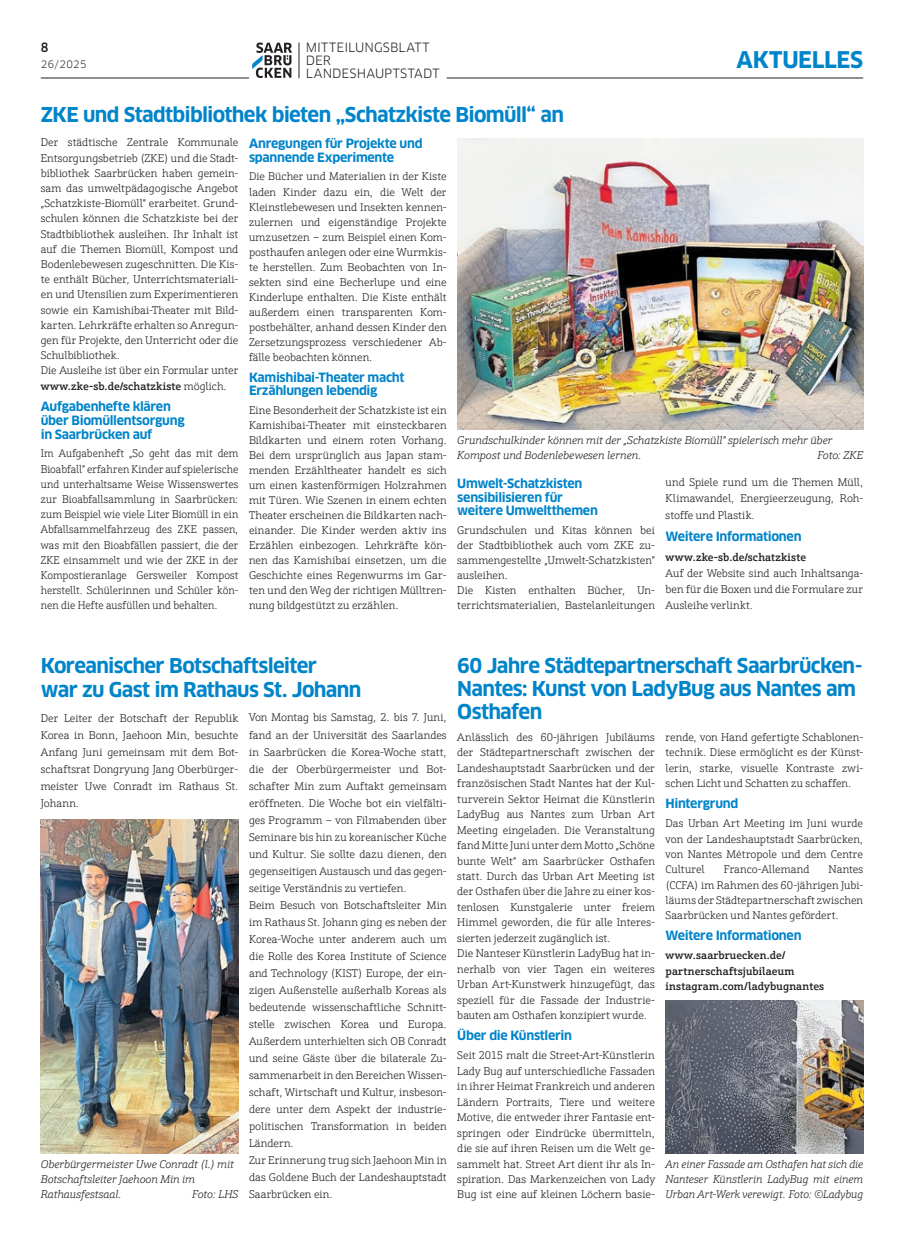
<style>
.page{position:relative;width:904px;height:1241px;background:#fff}
.page>*{position:absolute;margin:0;border:0;box-sizing:border-box;transform-origin:0 0}
.t1{font:700 22.5px "Clan OT";letter-spacing:-.015em;color:#0084ca}
.t2{font:700 20px/22.9px "Clan OT";letter-spacing:-.035em;color:#0084ca}
.t3{font:700 12.5px/13.8px "Clan OT";letter-spacing:-.025em;color:#0084ca}
.t4{font:12.5px/12.8px "Clan OT";letter-spacing:.005em;color:#231f20}
.t5{font:500 12.5px "Clan OT";color:#231f20;scale:.95 1}
.t6{font:300 11.25px/15.4px "Schnebel Slab Pro";color:#231f20;text-align:justify}
.t7{font:300 11.25px/15.2px "Schnebel Slab Pro";color:#231f20;text-align:justify;scale:.96 1}
.t8{font:italic 300 11.25px/15px "Schnebel Slab Pro";letter-spacing:-.005em;color:#231f20}
.t9{font:500 11.25px/15.4px "Schnebel Slab Pro";letter-spacing:.005em;color:#231f20}
.t10{font:10px "Clan OT";letter-spacing:.04em;color:#231f20}
.s1{font-weight:500}
</style>
<div class="page">
<hr style="left:446px;top:78px;width:417px;height:1px;background:#231f20">
<hr style="left:41px;top:78px;width:208px;height:1px;background:#231f20">
<svg style="left:252px;top:43px;width:40px;height:35px"></svg>
<hr style="left:299px;top:43px;width:1px;height:35px;background:#231f20">
<img style="left:41px;top:819px;width:197px;height:333px">
<img style="left:665px;top:1000px;width:198px;height:152px">
<img style="left:457px;top:138px;width:406px;height:291px">
<p class="t5" style="left:41px;top:40px;width:10px">8</p>
<p class="t4" style="left:306px;top:41px;width:135px">MITTEILUNGSBLATT<br>DER<br>LANDESHAUPTSTADT</p>
<h1 class="t1" style="left:736px;top:47px;width:128px">Aktuelles</h1>
<p class="t10" style="left:41px;top:58px;width:47px">26/2025</p>
<h2 class="t2" style="left:41px;top:103px;width:524px">ZKE und Stadtbibliothek bieten „Schatzkiste Biomüll“ an</h2>
<p class="t6" style="left:41px;top:135px;width:199px;text-align:left">Der städtische Zentrale Kommunale Entsorgungsbetrieb (ZKE) und die Stadt&shy;bibliothek Saarbrücken haben gemein&shy;sam das umweltpädagogische Angebot „Schatzkiste-Biomüll“ erarbeitet. Grund&shy;schulen können die Schatzkiste bei der Stadtbibliothek ausleihen. Ihr Inhalt ist auf die Themen Biomüll, Kompost und Bodenlebewesen zugeschnitten. Die Kis&shy;te enthält Bücher, Unterrichtsmateriali&shy;en und Utensilien zum Experimentieren sowie ein Kamishibai-Theater mit Bild&shy;karten. Lehrkräfte erhalten so Anregun&shy;gen für Projekte, den Unterricht oder die Schulbibliothek.<br>Die Ausleihe ist über ein Formular unter <span class="s1">www.zke-sb.de/schatzkiste</span> möglich.</p>
<p class="t3" style="left:41px;top:399px;width:145px">Aufgabenhefte klären über Biomüllentsorgung in Saarbrücken auf</p>
<p class="t7" style="left:41px;top:446px;width:207px">Im Aufgabenheft „So geht das mit dem Bioabfall“ erfahren Kinder auf spielerische und unterhaltsame Weise Wissenswertes zur Bioabfallsammlung in Saarbrücken: zum Beispiel wie viele Liter Biomüll in ein Abfallsammelfahrzeug des ZKE passen, was mit den Bioabfällen passiert, die der ZKE einsammelt und wie der ZKE in der Kompostieranlage Gersweiler Kompost herstellt. Schülerinnen und Schüler kön&shy;nen die Hefte ausfüllen und behalten.</p>
<p class="t3" style="left:249px;top:137px;width:175px">Anregungen für Projekte und spannende Experimente</p>
<p class="t6" style="left:249px;top:169px;width:199px;line-height:15px">Die Bücher und Materialien in der Kiste laden Kinder dazu ein, die Welt der Kleinstlebewesen und Insekten kennen&shy;zulernen und eigenständige Projekte umzusetzen – zum Beispiel einen Kom&shy;posthaufen anlegen oder eine Wurmkis&shy;te herstellen. Zum Beobachten von In&shy;sekten sind eine Becherlupe und eine Kinderlupe enthalten. Die Kiste enthält außerdem einen transparenten Kom&shy;postbehälter, anhand dessen Kinder den Zersetzungsprozess verschiedener Ab&shy;fälle beobachten können.</p>
<p class="t3" style="left:249px;top:370px;width:157px">Kamishibai-Theater macht<br>Erzählungen lebendig</p>
<p class="t6" style="left:249px;top:403px;width:199px;line-height:15px">Eine Besonderheit der Schatzkiste ist ein Kamishibai-Theater mit einsteckbaren Bildkarten und einem roten Vorhang.<br>Bei dem ursprünglich aus Japan stam&shy;menden Erzähltheater handelt es sich um einen kastenförmigen Holzrahmen mit Türen. Wie Szenen in einem echten Theater erscheinen die Bildkarten nach&shy;einander. Die Kinder werden aktiv ins Erzählen einbezogen. Lehrkräfte kön&shy;nen das Kamishibai einsetzen, um die Geschichte eines Regenwurms im Gar&shy;ten und den Weg der richtigen Mülltren&shy;nung bildgestützt zu erzählen.</p>
<p class="t8" style="left:457px;top:433px;width:377px">Grundschulkinder können mit der „Schatzkiste Biomüll“ spielerisch mehr über<br>Kompost und Bodenlebewesen lernen.</p>
<p class="t8" style="left:817px;top:448px;width:47px">Foto: ZKE</p>
<p class="t3" style="left:457px;top:476px;width:142px">Umwelt-Schatzkisten sensibilisieren für weitere Umweltthemen</p>
<p class="t6" style="left:457px;top:523px;width:199px;line-height:15px;text-align:left">Grundschulen und Kitas können bei der Stadtbibliothek auch vom ZKE zu&shy;sammengestellte „Umwelt-Schatzkisten“ ausleihen.<br>Die Kisten enthalten Bücher, Un&shy;terrichtsmaterialien, Bastelanleitungen</p>
<p class="t6" style="left:665px;top:474px;width:199px;line-height:16.2px">und Spiele rund um die Themen Müll, Klimawandel, Energieerzeugung, Roh&shy;stoffe und Plastik.</p>
<p class="t3" style="left:665px;top:529px;width:137px">Weitere Informationen</p>
<p class="t9" style="left:665px;top:549px;width:142px">www.zke-sb.de/schatzkiste</p>
<p class="t6" style="left:665px;top:565px;width:199px;line-height:16.2px">Auf der Website sind auch Inhaltsanga&shy;ben für die Boxen und die Formulare zur Ausleihe verlinkt.</p>
<h2 class="t2" style="left:41px;top:653px;width:322px;line-height:24.5px">Koreanischer Botschaftsleiter<br>war zu Gast im Rathaus St. Johann</h2>
<p class="t6" style="left:41px;top:709px;width:199px;line-height:17px">Der Leiter der Botschaft der Republik Korea in Bonn, Jaehoon Min, besuchte Anfang Juni gemeinsam mit dem Bot&shy;schaftsrat Dongryung Jang Oberbürger&shy;meister Uwe Conradt im Rathaus St.<br>Johann.</p>
<p class="t6" style="left:249px;top:709px;width:199px;line-height:17px;text-align:left">Von Montag bis Samstag, 2. bis 7. Juni, fand an der Universität des Saarlandes in Saarbrücken die Korea-Woche statt, die der Oberbürgermeister und Bot&shy;schafter Min zum Auftakt gemeinsam eröffneten. Die Woche bot ein vielfälti&shy;ges Programm – von Filmabenden über Seminare bis hin zu koreanischer Küche und Kultur. Sie sollte dazu dienen, den gegenseitigen Austausch und das gegen&shy;seitige Verständnis zu vertiefen.<br>Beim Besuch von Botschaftsleiter Min im Rathaus St. Johann ging es neben der Korea-Woche unter anderem auch um die Rolle des Korea Institute of Science and Technology (KIST) Europe, der ein&shy;zigen Außenstelle außerhalb Koreas als bedeutende wissenschaftliche Schnitt&shy;stelle zwischen Korea und Europa.<br>Außerdem unterhielten sich OB Conradt und seine Gäste über die bilaterale Zu&shy;sammenarbeit in den Bereichen Wissen&shy;schaft, Wirtschaft und Kultur, insbeson&shy;dere unter dem Aspekt der industrie&shy;politischen Transformation in beiden Ländern.<br>Zur Erinnerung trug sich Jaehoon Min in das Goldene Buch der Landeshauptstadt Saarbrücken ein.</p>
<p class="t8" style="left:41px;top:1157px;width:195px">Oberbürgermeister Uwe Conradt (l.) mit<br>Botschaftsleiter Jaehoon Min im<br>Rathausfestsaal.</p>
<p class="t8" style="left:192px;top:1187px;width:48px">Foto: LHS</p>
<h2 class="t2" style="left:457px;top:654px;width:406px">60 Jahre Städtepartnerschaft Saarbrücken-<br>Nantes: Kunst von LadyBug aus Nantes am<br>Osthafen</h2>
<p class="t6" style="left:457px;top:729px;width:199px;text-align:left">Anlässlich des 60-jährigen Jubiläums der Städtepartnerschaft zwischen der Landeshauptstadt Saarbrücken und der französischen Stadt Nantes hat der Kul&shy;turverein Sektor Heimat die Künstlerin LadyBug aus Nantes zum Urban Art Meeting eingeladen. Die Veranstaltung fand Mitte Juni unter dem Motto „Schöne bunte Welt“ am Saarbrücker Osthafen statt. Durch das Urban Art Meeting ist der Osthafen über die Jahre zu einer kos&shy;tenlosen Kunstgalerie unter freiem Himmel geworden, die für alle Interes&shy;sierten jederzeit zugänglich ist.<br>Die Nanteser Künstlerin LadyBug hat in&shy;nerhalb von vier Tagen ein weiteres Urban Art-Kunstwerk hinzugefügt, das speziell für die Fassade der Industrie&shy;bauten am Osthafen konzipiert wurde.</p>
<p class="t3" style="left:457px;top:1028px;width:116px">Über die Künstlerin</p>
<p class="t6" style="left:457px;top:1047px;width:199px">Seit 2015 malt die Street-Art-Künstlerin Lady Bug auf unterschiedliche Fassaden in ihrer Heimat Frankreich und anderen Ländern Portraits, Tiere und weitere Motive, die entweder ihrer Fantasie ent&shy;springen oder Eindrücke übermitteln, die sie auf ihren Reisen um die Welt ge&shy;sammelt hat. Street Art dient ihr als In&shy;spiration. Das Markenzeichen von Lady Bug ist eine auf kleinen Löchern basie-</p>
<p class="t6" style="left:665px;top:729px;width:199px">rende, von Hand gefertigte Schablonen&shy;technik. Diese ermöglicht es der Künst&shy;lerin, starke, visuelle Kontraste zwi&shy;schen Licht und Schatten zu schaffen.</p>
<p class="t3" style="left:665px;top:796px;width:74px">Hintergrund</p>
<p class="t6" style="left:665px;top:815px;width:199px">Das Urban Art Meeting im Juni wurde von der Landeshauptstadt Saarbrücken, von Nantes Métropole und dem Centre Culturel</p>
<p class="t6" style="left:723px;top:861px;width:87px">Franco-Allemand</p>
<p class="t6" style="left:665px;top:861px;width:199px;text-indent:163px">Nantes (CCFA) im Rahmen des 60-jährigen Jubi&shy;läums der Städtepartnerschaft zwischen Saarbrücken und Nantes gefördert.</p>
<p class="t3" style="left:665px;top:928px;width:137px">Weitere Informationen</p>
<p class="t9" style="left:665px;top:947px;width:160px">www.saarbruecken.de/ partnerschaftsjubilaeum instagram.com/ladybugnantes</p>
<p class="t8" style="left:665px;top:1157px;width:199px;text-align:justify">An einer Fassade am Osthafen hat sich die Nanteser Künstlerin LadyBug mit einem Urban Art-Werk verewigt. Foto: ©Ladybug</p>
</div>
